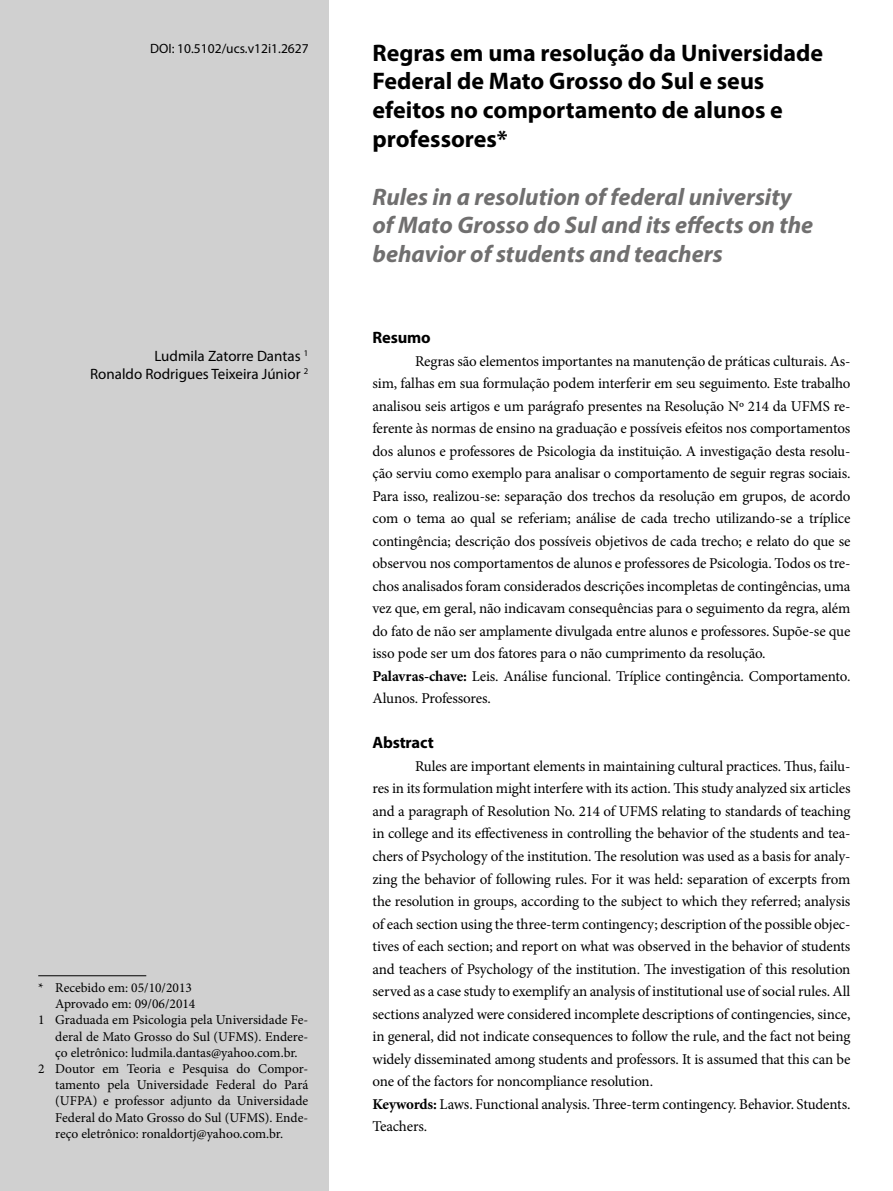
<style>
.page{position:relative;width:893px;height:1191px;background:#fff}
.page>*{position:absolute;margin:0;border:0;box-sizing:border-box;transform-origin:0 0}
.t1{font:700 24px/28.8px "Myriad Pro";color:#000}
.t2{font:italic 700 24px/28.8px "Myriad Pro";color:#706f6f}
.t3{font:700 16.5px "Myriad Pro";letter-spacing:-.01em;color:#000}
.t4{font:15px/22.5px "Minion Pro";letter-spacing:-.01em;color:#000}
.t5{font:15px/18px "Myriad Pro";color:#000;text-align:right}
.t6{font:13.5px "Minion Pro";color:#000}
.t7{font:13.5px "Myriad Pro";color:#000}
.s1{font-weight:700}
</style>
<div class="page">
<div style="left:0;top:0;width:329px;height:1191px;background:#d0d0d0"></div>
<hr style="left:38px;top:975px;width:108px;height:1px;background:#000">
<p class="t7" style="left:150px;top:40px;width:160px">DOI: 10.5102/ucs.v12i1.2627</p>
<p class="t5" style="left:90px;top:347px;width:220px">Ludmila Zatorre Dantas <sup>1<br></sup>Ronaldo Rodrigues Teixeira Júnior <sup>2</sup></p>
<p class="t6" style="left:38px;top:978px;width:155px">* Recebido em: 05/10/2013</p>
<p class="t6" style="left:55px;top:994px;width:142px">Aprovado em: 09/06/2014</p>
<p class="t6" style="left:38px;top:1011px;width:272px">1 Graduada em Psicologia pela Universidade Fe-</p>
<p class="t6" style="left:55px;top:1027px;width:254px">deral de Mato Grosso do Sul (UFMS). Endere-</p>
<p class="t6" style="left:55px;top:1043px;width:244px">ço eletrônico: ludmila.dantas@yahoo.com.br.</p>
<p class="t6" style="left:38px;top:1059px;width:271px">2 Doutor em Teoria e Pesquisa do Compor-</p>
<p class="t6" style="left:55px;top:1075px;width:255px">tamento pela Universidade Federal do Pará</p>
<p class="t6" style="left:55px;top:1092px;width:254px">(UFPA) e professor adjunto da Universidade</p>
<p class="t6" style="left:55px;top:1108px;width:255px">Federal do Mato Grosso do Sul (UFMS). Ende-</p>
<p class="t6" style="left:55px;top:1124px;width:229px">reço eletrônico: ronaldortj@yahoo.com.br.</p>
<h1 class="t1" style="left:372px;top:37px;width:452px">Regras em uma resolução da Universidade<br>Federal de Mato Grosso do Sul e seus efeitos no comportamento de alunos e professores*</h1>
<h1 class="t2" style="left:372px;top:181px;width:442px">Rules in a resolution of federal university of Mato Grosso do Sul and its effects on the behavior of students and teachers</h1>
<p class="t3" style="left:372px;top:327px;width:60px">Resumo</p>
<p class="t4" style="left:372px;top:350px;width:479px;text-indent:43px">Regras são elementos importantes na manutenção de práticas culturais. As&shy;sim, falhas em sua formulação podem interferir em seu seguimento. Este trabalho analisou seis artigos e um parágrafo presentes na Resolução Nº 214 da UFMS re&shy;ferente às normas de ensino na graduação e possíveis efeitos nos comportamentos dos alunos e professores de Psicologia da instituição. A investigação desta resolu&shy;ção serviu como exemplo para analisar o comportamento de seguir regras sociais.<br>Para isso, realizou-se: separação dos trechos da resolução em grupos, de acordo com o tema ao qual se referiam; análise de cada trecho utilizando-se a tríplice contingência; descrição dos possíveis objetivos de cada trecho; e relato do que se observou nos comportamentos de alunos e professores de Psicologia. Todos os tre&shy;chos analisados foram considerados descrições incompletas de contingências, uma vez que, em geral, não indicavam consequências para o seguimento da regra, além do fato de não ser amplamente divulgada entre alunos e professores. Supõe-se que isso pode ser um dos fatores para o não cumprimento da resolução.<br><span class="s1">Palavras-chave:</span> Leis. Análise funcional. Tríplice contingência. Comportamento.<br>Alunos. Professores.</p>
<p class="t3" style="left:372px;top:732px;width:63px">Abstract</p>
<p class="t4" style="left:372px;top:755px;width:480px;text-indent:43px">Rules are important elements in maintaining cultural practices. Thus, failu&shy;res in its formulation might interfere with its action. This study analyzed six articles and a paragraph of Resolution No. 214 of UFMS relating to standards of teaching in college and its effectiveness in controlling the behavior of the students and tea&shy;chers of Psychology of the institution. The resolution was used as a basis for analy&shy;zing the behavior of following rules. For it was held: separation of excerpts from the resolution in groups, according to the subject to which they referred; analysis of each section using the three-term contingency; description of the possible objec&shy;tives of each section; and report on what was observed in the behavior of students and teachers of Psychology of the institution. The investigation of this resolution served as a case study to exemplify an analysis of institutional use of social rules. All sections analyzed were considered incomplete descriptions of contingencies, since, in general, did not indicate consequences to follow the rule, and the fact not being widely disseminated among students and professors. It is assumed that this can be one of the factors for noncompliance resolution.<br><span class="s1">Keywords:</span> Laws. Functional analysis. Three-term contingency. Behavior. Students.<br>Teachers.</p>
</div>
